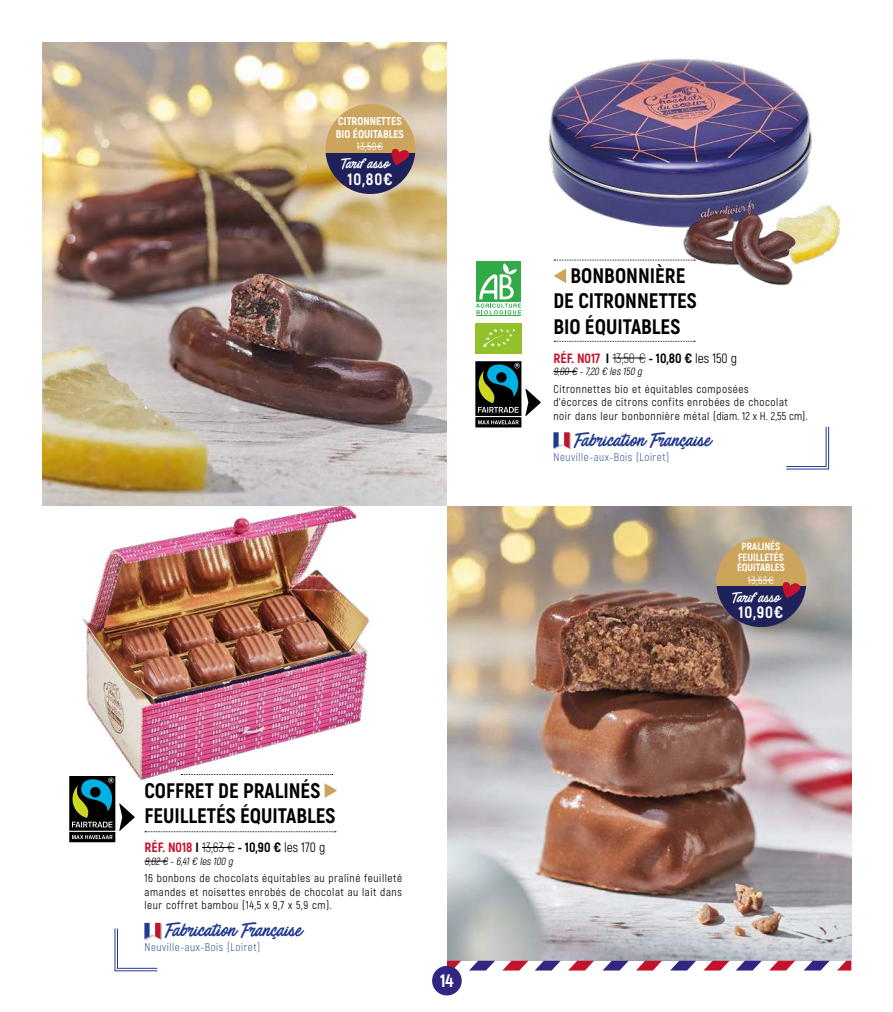
<style>
.page{position:relative;width:893px;height:1012px;background:#fff}
.page>*{position:absolute;margin:0;border:0;box-sizing:border-box;transform-origin:0 0}
.t1{font:800 21px/25.2px "Akrobat";color:#000}
.t2{font:18px "Painted Paradise";color:#213a8f}
.t3{font:800 18px "Akrobat";color:#fff}
.t4{font:800 16.5px "Akrobat";letter-spacing:.05em;color:#fff}
.t5{font:800 13.5px "Akrobat";color:#c5122c}
.t6{font:13.5px "Painted Paradise";color:#fff}
.t7{font:11.25px/13.5px "Akrobat";letter-spacing:.05em;color:#000}
.t8{font:300 11.25px "Akrobat";letter-spacing:.05em;color:#213a8f}
.t9{font:800 11.25px/12.6px "Akrobat";color:#fff}
.t10{font:italic 10.5px "Akrobat";color:#000}
.t11{font:800 10.5px/10.5px "Akrobat";color:#fff;text-align:center}
.t12{font:10.5px "Akrobat";letter-spacing:.05em;color:#fff}
.s1{color:#000}
.s2{font-weight:300;color:#000}
.s3{font-weight:400;color:#000}
</style>
<div class="page">
<img style="left:43px;top:43px;width:403px;height:463px">
<img style="left:447px;top:506px;width:404px;height:455px">
<img style="left:548px;top:58px;width:292px;height:228px">
<svg style="left:786px;top:426px;width:43px;height:44px"></svg>
<svg style="left:553px;top:269px;width:13px;height:14px"></svg>
<hr style="left:613px;top:358px;width:33px;height:1px;background:#000">
<svg style="left:553px;top:371px;width:24px;height:1px"></svg>
<svg style="left:554px;top:341px;width:141px;height:1px"></svg>
<svg style="left:554px;top:260px;width:141px;height:1px"></svg>
<div style="left:325px;top:104px;width:90px;height:90px;background:#cca55d;border-radius:50%"></div>
<svg style="left:325px;top:153px;width:90px;height:41px;background:#524c64"></svg>
<svg style="left:357px;top:146px;width:53px;height:19px"></svg>
<div style="left:553px;top:432px;width:18px;height:18px;background:#000;opacity:.3"></div>
<svg style="left:553px;top:432px;width:16px;height:16px"></svg>
<svg style="left:325px;top:790px;width:12px;height:8px"></svg>
<hr style="left:202px;top:847px;width:33px;height:1px;background:#000">
<svg style="left:144px;top:861px;width:24px;height:1px"></svg>
<svg style="left:145px;top:831px;width:191px;height:1px"></svg>
<div style="left:144px;top:923px;width:18px;height:18px;background:#000;opacity:.3"></div>
<svg style="left:114px;top:923px;width:46px;height:48px"></svg>
<svg style="left:69px;top:790px;width:66px;height:53px"></svg>
<div style="left:716px;top:537px;width:90px;height:90px;background:#cca55d;border-radius:50%"></div>
<svg style="left:716px;top:586px;width:90px;height:41px;background:#3a385f"></svg>
<svg style="left:748px;top:580px;width:53px;height:18px"></svg>
<svg style="left:447px;top:961px;width:404px;height:10px"></svg>
<img style="left:42px;top:495px;width:349px;height:295px">
<div style="left:475px;top:260px;width:47px;height:58px;background:linear-gradient(to right,#fff,#fff)"></div>
<hr style="left:476px;top:315px;width:45px;height:1px;background:#31aa47">
<div style="left:476px;top:262px;width:45px;height:40px;background:#31aa47"></div>
<svg style="left:476px;top:263px;width:45px;height:52px"></svg>
<svg style="left:475px;top:361px;width:66px;height:67px"></svg>
<div style="left:475px;top:323px;width:47px;height:31px;background:#93c12c"></div>
<svg style="left:483px;top:329px;width:32px;height:19px"></svg>
<div style="left:432px;top:966px;width:30px;height:29px;background:#312783;border-radius:50%"></div>
<p class="t9" style="left:336px;top:115px;width:69px">CITRONNETTES<br>BIO ÉQUITABLES</p>
<p class="t12" style="left:357px;top:140px;width:28px">13,50€</p>
<p class="t6" style="left:342px;top:153px;width:48px">Tarif asso</p>
<h3 class="t4" style="left:347px;top:168px;width:46px">10,80€</h3>
<h1 class="t1" style="left:144px;top:778px;width:192px">COFFRET DE PRALINÉS<br>FEUILLETÉS ÉQUITABLES</h1>
<p class="t5" style="left:144px;top:839px;width:182px">RÉF. N018 <span class="s1">I</span> <span class="s2">13,63 €</span> <span class="s1">- 10,90 €</span> <span class="s3">les 170 g</span></p>
<p class="t10" style="left:144px;top:855px;width:92px">8,02 € -6,41€ les 100 g</p>
<p class="t7" style="left:144px;top:872px;width:259px;text-align:justify">16 bonbons de chocolats équitables au praliné feuilleté amandes et noisettes enrobés de chocolat au lait dans leur coffret bambou (14,5 x 9,7 x 5,9 cm).</p>
<p class="t8" style="left:144px;top:941px;width:117px">Neuville-aux-Bois (Loiret)</p>
<h2 class="t2" style="left:165px;top:916px;width:138px">Fabrication Française</h2>
<h2 class="t3" style="left:440px;top:969px;width:15px">14</h2>
<h1 class="t1" style="left:553px;top:263px;width:145px;text-indent:17px">BONBONNIÈRE<br>DE CITRONNETTES<br>BIO ÉQUITABLES</h1>
<p class="t5" style="left:553px;top:349px;width:185px">RÉF. N017 <span class="s1">I</span> <span class="s2">13,50 €</span> <span class="s1">- 10,80 €</span> <span class="s3">les 150 g</span></p>
<p class="t10" style="left:553px;top:365px;width:92px">9,00 € -7,20 € les 150 g</p>
<p class="t7" style="left:553px;top:382px;width:256px">Citronnettes bio et équitables composées<br>d’écorces de citrons confits enrobées de chocolat noir dans leur bonbonnière métal (diam. 12 x H. 2,55 cm).</p>
<h2 class="t2" style="left:574px;top:426px;width:138px">Fabrication Française</h2>
<p class="t8" style="left:553px;top:450px;width:117px">Neuville-aux-Bois (Loiret)</p>
<p class="t11" style="left:737px;top:541px;width:49px">PRALINÉS<br>FEUILLETÉS<br>ÉQUITABLES</p>
<p class="t12" style="left:748px;top:574px;width:27px">13,63€</p>
<p class="t6" style="left:733px;top:587px;width:48px">Tarif asso</p>
<h3 class="t4" style="left:738px;top:602px;width:46px">10,90€</h3>
</div>
